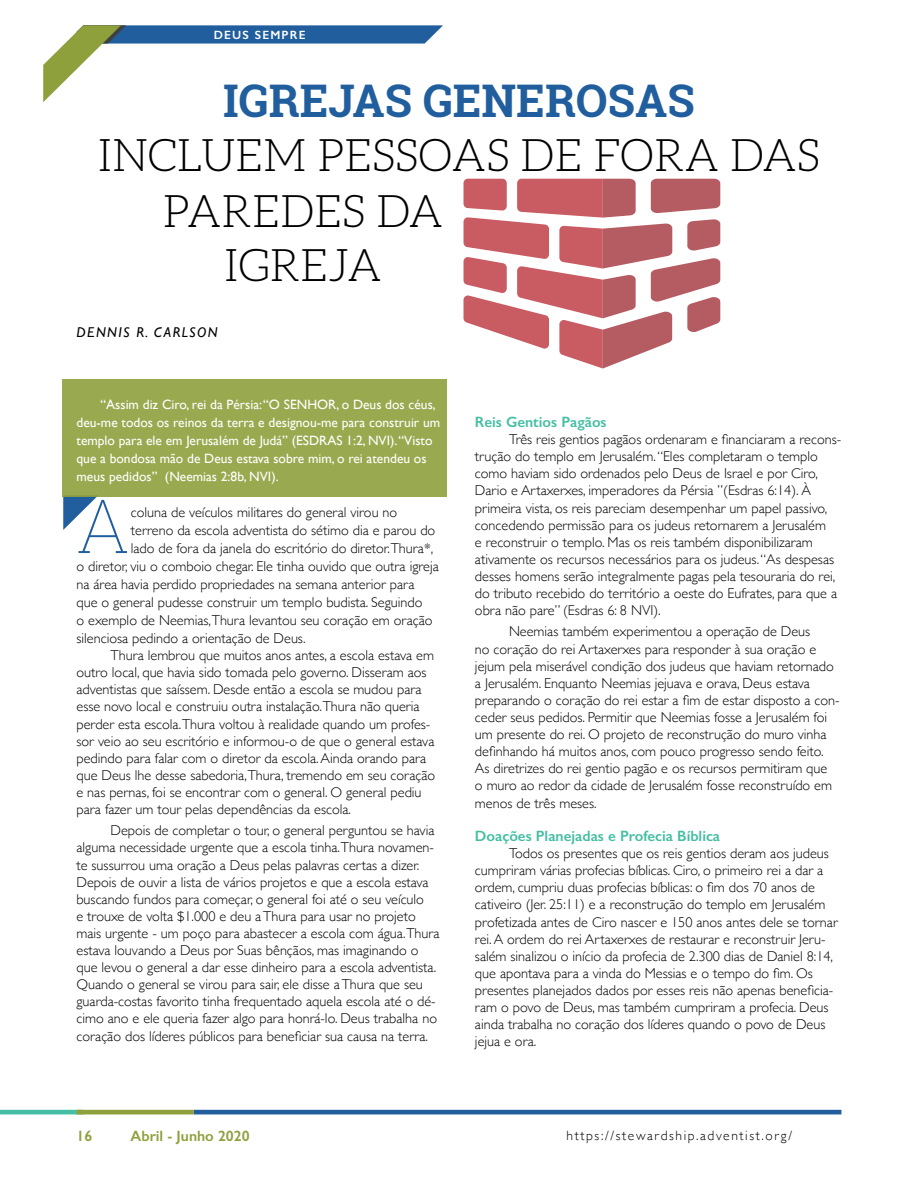
<style>
.page{position:relative;width:918px;height:1188px;background:#fff}
.page>*{position:absolute;margin:0;border:0;box-sizing:border-box;transform-origin:0 0}
.t1{font:100 74.7px "Roboto Slab";color:#215e9e}
.t2{font:300 45px "Aleo";color:#000}
.t3{font:700 45px "Roboto Slab";color:#215e9e}
.t4{font:600 15px "Gill Sans";color:#46bea5}
.t5{font:600 15px "Gill Sans";color:#8ea03c}
.t6{font:300 14.25px/17.1px "Gill Sans";color:#000}
.t7{font:italic 14.25px "Gill Sans";letter-spacing:.1em;color:#000}
.t8{font:13.5px/18px "Gill Sans";color:#fff}
.t9{font:300 13.5px "Gill Sans";letter-spacing:.12em;color:#000}
.t10{font:600 12px "Gill Sans";letter-spacing:.1em;color:#fff}
</style>
<div class="page">
<hr style="left:194px;top:1110px;width:647px;height:4px;background:#215e9e">
<hr style="left:0;top:1110px;width:83px;height:4px;background:#46bea5">
<hr style="left:77px;top:1110px;width:117px;height:4px;background:#8ea03c">
<svg style="left:63px;top:497px;width:34px;height:33px"></svg>
<div style="left:63px;top:380px;width:384px;height:117px;background:#99a94f"></div>
<svg style="left:43px;top:25px;width:400px;height:77px"></svg>
<svg style="left:463px;top:179px;width:257px;height:190px"></svg>
<p class="t10" style="left:214px;top:27px;width:93px">DEUS SEMPRE</p>
<h2 class="t3" style="left:223px;top:70px;width:473px">IGREJAS GENEROSAS</h2>
<h2 class="t2" style="left:98px;top:131px;width:724px">INCLUEM PESSOAS DE FORA DAS</h2>
<h2 class="t2" style="left:163px;top:187px;width:282px">PAREDES DA</h2>
<h2 class="t2" style="left:224px;top:241px;width:159px">IGREJA</h2>
<p class="t7" style="left:77px;top:324px;width:143px">DENNIS R. CARLSON</p>
<p class="t8" style="left:77px;top:395px;width:365px;text-indent:24px">“Assim diz Ciro, rei da Pérsia: “O SENHOR, o Deus dos céus, deu-me todos os reinos da terra e designou-me para construir um templo para ele em Jerusalém de Judá” (ESDRAS 1:2, NVI). “Visto que a bondosa mão de Deus estava sobre mim, o rei atendeu os meus pedidos” (Neemias 2:8b, NVI).</p>
<h1 class="t1" style="left:77px;top:475px;width:55px">A</h1>
<p class="t6" style="left:131px;top:503px;width:268px">coluna de veículos militares do general virou no</p>
<p class="t6" style="left:131px;top:521px;width:306px">terreno da escola adventista do sétimo dia e parou do</p>
<p class="t6" style="left:131px;top:539px;width:304px">lado de fora da janela do escritório do diretor.Thura*,</p>
<p class="t6" style="left:77px;top:557px;width:364px">o diretor, viu o comboio chegar. Ele tinha ouvido que outra igreja</p>
<p class="t6" style="left:77px;top:575px;width:339px">na área havia perdido propriedades na semana anterior para</p>
<p class="t6" style="left:77px;top:593px;width:347px">que o general pudesse construir um templo budista. Seguindo</p>
<p class="t6" style="left:77px;top:611px;width:358px">o exemplo de Neemias,Thura levantou seu coração em oração</p>
<p class="t6" style="left:77px;top:629px;width:231px">silenciosa pedindo a orientação de Deus.</p>
<p class="t6" style="left:111px;top:646px;width:325px">Thura lembrou que muitos anos antes, a escola estava em</p>
<p class="t6" style="left:77px;top:663px;width:352px">outro local, que havia sido tomada pelo governo. Disseram aos</p>
<p class="t6" style="left:77px;top:680px;width:347px">adventistas que saíssem. Desde então a escola se mudou para</p>
<p class="t6" style="left:77px;top:698px;width:345px">esse novo local e construiu outra instalação.Thura não queria</p>
<p class="t6" style="left:77px;top:715px;width:355px">perder esta escola.Thura voltou à realidade quando um profes-</p>
<p class="t6" style="left:77px;top:732px;width:359px">sor veio ao seu escritório e informou-o de que o general estava</p>
<p class="t6" style="left:77px;top:749px;width:351px">pedindo para falar com o diretor da escola. Ainda orando para</p>
<p class="t6" style="left:77px;top:766px;width:360px">que Deus lhe desse sabedoria,Thura, tremendo em seu coração</p>
<p class="t6" style="left:77px;top:783px;width:347px">e nas pernas, foi se encontrar com o general. O general pediu</p>
<p class="t6" style="left:77px;top:800px;width:276px">para fazer um tour pelas dependências da escola.</p>
<p class="t6" style="left:77px;top:821px;width:365px;text-indent:34px">Depois de completar o tour, o general perguntou se havia alguma necessidade urgente que a escola tinha.Thura novamen&shy;te sussurrou uma oração a Deus pelas palavras certas a dizer.<br>Depois de ouvir a lista de vários projetos e que a escola estava buscando fundos para começar, o general foi até o seu veículo<br>e trouxe de volta $1.000 e deu a Thura para usar no projeto mais urgente - um poço para abastecer a escola com água.Thura estava louvando a Deus por Suas bênçãos, mas imaginando o que levou o general a dar esse dinheiro para a escola adventista.<br>Quando o general se virou para sair, ele disse a Thura que seu guarda-costas favorito tinha frequentado aquela escola até o dé&shy;cimo ano e ele queria fazer algo para honrá-lo. Deus trabalha no coração dos líderes públicos para beneficiar sua causa na terra.</p>
<p class="t4" style="left:475px;top:413px;width:133px">Reis Gentios Pagãos</p>
<p class="t6" style="left:475px;top:430px;width:368px;text-indent:34px">Três reis gentios pagãos ordenaram e financiaram a recons&shy;trução do templo em Jerusalém. “Eles completaram o templo como haviam sido ordenados pelo Deus de Israel e por Ciro, Dario e Artaxerxes, imperadores da Pérsia ”(Esdras 6:14). À primeira vista, os reis pareciam desempenhar um papel passivo, concedendo permissão para os judeus retornarem a Jerusalém<br>e reconstruir o templo. Mas os reis também disponibilizaram ativamente os recursos necessários para os judeus. “As despesas desses homens serão integralmente pagas pela tesouraria do rei, do tributo recebido do território a oeste do Eufrates, para que a obra não pare” (Esdras 6: 8 NVI).</p>
<p class="t6" style="left:475px;top:623px;width:366px;text-indent:34px">Neemias também experimentou a operação de Deus<br>no coração do rei Artaxerxes para responder à sua oração e jejum pela miserável condição dos judeus que haviam retornado a Jerusalém. Enquanto Neemias jejuava e orava, Deus estava preparando o coração do rei estar a fim de estar disposto a con&shy;ceder seus pedidos. Permitir que Neemias fosse a Jerusalém foi um presente do rei. O projeto de reconstrução do muro vinha definhando há muitos anos, com pouco progresso sendo feito.<br>As diretrizes do rei gentio pagão e os recursos permitiram que<br>o muro ao redor da cidade de Jerusalém fosse reconstruído em menos de três meses.</p>
<p class="t4" style="left:475px;top:827px;width:247px">Doações Planejadas e Profecia Bíblica</p>
<p class="t6" style="left:475px;top:844px;width:364px;text-indent:34px">Todos os presentes que os reis gentios deram aos judeus cumpriram várias profecias bíblicas. Ciro, o primeiro rei a dar a ordem, cumpriu duas profecias bíblicas: o fim dos 70 anos de cativeiro (Jer. 25:11) e a reconstrução do templo em Jerusalém profetizada antes de Ciro nascer e 150 anos antes dele se tornar rei. A ordem do rei Artaxerxes de restaurar e reconstruir Jeru&shy;salém sinalizou o início da profecia de 2.300 dias de Daniel 8:14, que apontava para a vinda do Messias e o tempo do fim. Os presentes planejados dados por esses reis não apenas beneficia&shy;ram o povo de Deus, mas também cumpriram a profecia. Deus ainda trabalha no coração dos líderes quando o povo de Deus jejua e ora.</p>
<p class="t5" style="left:77px;top:1127px;width:17px">16</p>
<p class="t5" style="left:131px;top:1127px;width:121px">Abril - Junho 2020</p>
<p class="t9" style="left:566px;top:1125px;width:227px">https://stewardship.adventist.org/</p>
</div>
